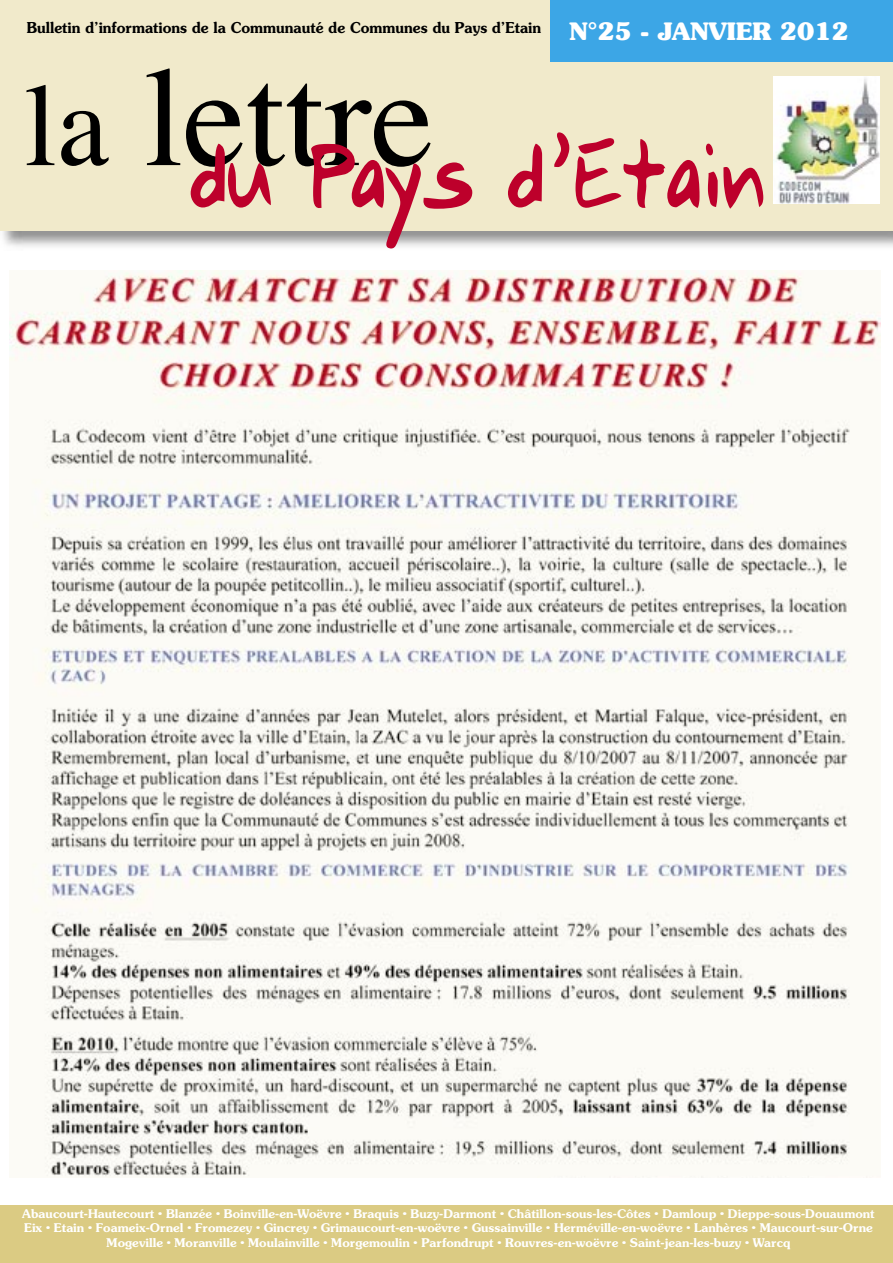
<style>
.page{position:relative;width:893px;height:1263px;background:#fff}
.page>*{position:absolute;margin:0;border:0;box-sizing:border-box;transform-origin:0 0}
.t1{font:141px "Times";color:#000}
.t2{font:96px "Rays Hand";color:#bd002b;scale:.9 1}
.t3{font:600 15px "Souvenir";color:#000;scale:.94 1}
.t4{font:600 12px/14.4px "Souvenir";color:#fff;text-align:center}
.s1{font-weight:700;font-size:24px;color:#fff}
.s2{font-size:117px}
</style>
<div class="page">
<img style="left:10px;top:271px;width:871px;height:907px">
<div style="left:0;top:0;width:893px;height:231px;background:#f1eacb"></div>
<div style="left:550px;top:0;width:343px;height:61px;background:#3ca6e6"></div>
<img style="left:774px;top:76px;width:106px;height:127px">
<div style="left:0;top:1205px;width:893px;height:58px;background:#dbcb83"></div>
<p class="t3" style="left:27px;top:18px;width:876px">Bulletin d’informations de la Communauté de Communes du Pays d’Etain <span class="s1">N°25 - JANVIER 2012</span></p>
<h1 class="t1" style="left:24px;top:-14px;width:411px"><span class="s2">la</span> lettre</h1>
<h2 class="t2" style="left:189px;top:104px;width:640px">du Pays d’Etain</h2>
<p class="t4" style="left:22px;top:1206px;width:854px">Abaucourt-Hautecourt • Blanzée • Boinville-en-Woëvre • Braquis • Buzy-Darmont • Châtillon-sous-les-Côtes • Damloup • Dieppe-sous-Douaumont<br>Eix • Etain • Foameix-Ornel • Fromezey • Gincrey • Grimaucourt-en-woëvre • Gussainville • Herméville-en-woëvre • Lanhères • Maucourt-sur-Orne<br>Mogeville • Moranville • Moulainville • Morgemoulin • Parfondrupt • Rouvres-en-woëvre • Saint-jean-les-buzy • Warcq</p>
</div>
